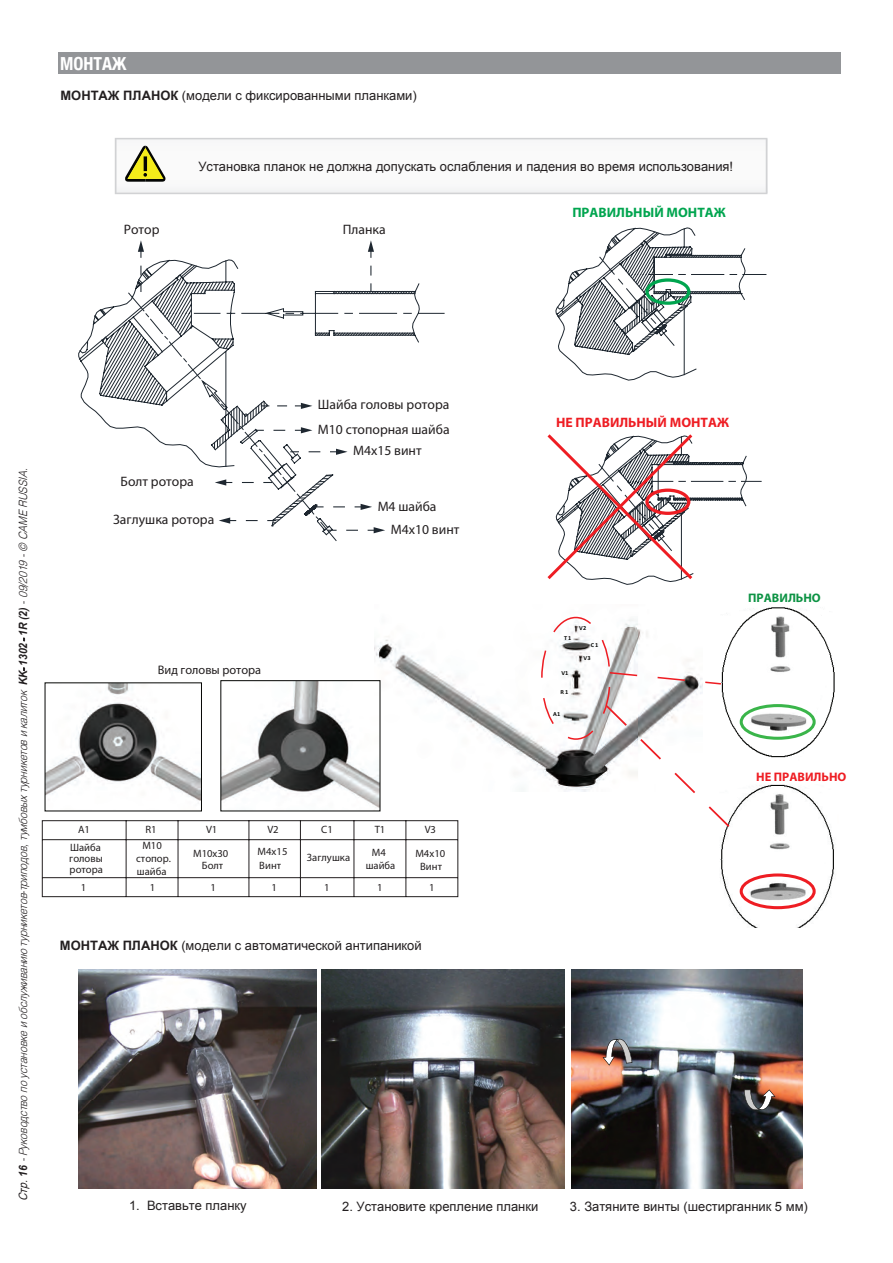
<style>
.page{position:relative;width:893px;height:1263px;background:#fff}
.page>*{position:absolute;margin:0;border:0;box-sizing:border-box;transform-origin:0 0}
.t1{font:700 condensed 18px "Helvetica Neue";color:#fff}
.t2{font:13.65px/25.2px "Myriad Pro";color:#231f20}
.t3{font:700 13.65px "Myriad Pro";color:#ee1d23}
.t4{font:700 13.65px "Myriad Pro";color:#00a54f}
.t5{font:12.9px "Arial";color:#231f20}
.t6{font:12.45px "Myriad Pro";color:#231f20}
.t7{font:700 12.45px "Myriad Pro";color:#ee1d23}
.t8{font:700 12.45px "Myriad Pro";color:#0d9344}
.t9{font:italic 300 11.55px "Helvetica";color:#231f20;scale:.9 1}
.t10{font:10.65px/12.8px "Myriad Pro";color:#231f20;text-align:center}
.t11{font:700 6.15px "Calibri";letter-spacing:.025em;color:#040503}
.s1{font-weight:700}
.s2{font-family:"Arial";font-weight:400}
.s3{font-family:"Arial";font-weight:700}
</style>
<div class="page">
<div style="left:58px;top:53px;width:782px;height:21px;background:#939598"></div>
<svg style="left:115px;top:138px;width:652px;height:56px"></svg>
<hr style="left:144px;top:156px;width:3px;height:15px;background:#040503">
<img style="left:374px;top:616px;width:329px;height:175px">
<div style="left:541px;top:617px;width:70px;height:123px;border:2px dashed #ee1d23;border-radius:50%"></div>
<img style="left:720px;top:784px;width:114px;height:144px">
<img style="left:721px;top:607px;width:114px;height:151px">
<svg style="left:608px;top:671px;width:115px;height:14px"></svg>
<svg style="left:604px;top:703px;width:137px;height:136px"></svg>
<img style="left:222px;top:682px;width:156px;height:125px">
<img style="left:47px;top:684px;width:153px;height:117px">
<svg style="left:42px;top:820px;width:417px;height:77px"></svg>
<svg style="left:337px;top:283px;width:80px;height:221px"></svg>
<svg style="left:78px;top:259px;width:259px;height:282px"></svg>
<svg style="left:368px;top:240px;width:6px;height:35px"></svg>
<svg style="left:278px;top:403px;width:34px;height:6px"></svg>
<svg style="left:274px;top:427px;width:38px;height:6px"></svg>
<svg style="left:138px;top:240px;width:6px;height:35px"></svg>
<svg style="left:309px;top:449px;width:39px;height:6px"></svg>
<svg style="left:347px;top:527px;width:38px;height:6px"></svg>
<svg style="left:334px;top:504px;width:38px;height:6px"></svg>
<svg style="left:215px;top:479px;width:38px;height:7px"></svg>
<svg style="left:219px;top:517px;width:38px;height:7px"></svg>
<svg style="left:555px;top:227px;width:211px;height:154px"></svg>
<div style="left:645px;top:278px;width:45px;height:27px;border:3px solid #00a54f;border-radius:50%"></div>
<svg style="left:547px;top:434px;width:215px;height:151px"></svg>
<div style="left:740px;top:704px;width:76px;height:36px;border:3px solid #3ab54a;border-radius:50%"></div>
<div style="left:740px;top:873px;width:76px;height:36px;border:3px solid #ee1d23;border-radius:50%"></div>
<img style="left:78px;top:969px;width:238px;height:220px">
<img style="left:322px;top:969px;width:243px;height:219px">
<img style="left:571px;top:969px;width:231px;height:219px">
<svg style="left:744px;top:1089px;width:31px;height:21px"></svg>
<svg style="left:603px;top:1038px;width:29px;height:27px"></svg>
<h1 class="t1" style="left:60px;top:49px;width:68px">МОНТАЖ</h1>
<p class="t5" style="left:61px;top:87px;width:358px"><span class="s1">МОНТАЖ ПЛАНОК</span> (модели с фиксированными планками)</p>
<p class="t2" style="left:124px;top:216px;width:37px">Ротор</p>
<p class="t5" style="left:198px;top:158px;width:536px">Установка планок не должна допускать ослабления и падения во время использования!</p>
<p class="t4" style="left:572px;top:203px;width:155px">ПРАВИЛЬНЫЙ МОНТАЖ</p>
<p class="t2" style="left:343px;top:216px;width:44px">Планка</p>
<p class="t9" style="left:18px;top:1201px;width:819px;rotate:-90deg"><span class="s2">Стр.</span><span class="s3">1 6</span> -Руководство по установкеиобслуживанию турникетов-триподов,тумбовыхтурникетовикалиток <span class="s3">K K</span><span class="s2">-</span> <span class="s3">1 3 0 2</span> <span class="s2">-</span> <span class="s3">1 R ( 2)</span> - 09/2019 - © CAME RUSSIA.</p>
<p class="t2" style="left:121px;top:469px;width:75px">Болт ротора</p>
<p class="t2" style="left:113px;top:507px;width:103px">Заглушка ротора</p>
<p class="t6" style="left:158px;top:662px;width:105px">Вид головы ротора</p>
<p class="t2" style="left:318px;top:391px;width:133px">Шайба головы ротора<br>M10 стопорная шайба</p>
<p class="t2" style="left:353px;top:438px;width:70px">M4x15 винт</p>
<p class="t2" style="left:378px;top:493px;width:60px">M4 шайба</p>
<p class="t2" style="left:391px;top:516px;width:70px">M4x10 винт</p>
<p class="t10" style="left:78px;top:823px;width:13px">A1</p>
<p class="t10" style="left:145px;top:823px;width:13px">R1</p>
<p class="t10" style="left:206px;top:823px;width:13px">V1</p>
<p class="t10" style="left:267px;top:823px;width:13px">V2</p>
<p class="t10" style="left:321px;top:823px;width:13px">C1</p>
<p class="t10" style="left:375px;top:823px;width:12px">T1</p>
<p class="t10" style="left:425px;top:823px;width:13px">V3</p>
<p class="t10" style="left:69px;top:841px;width:35px;line-height:11.2px;text-align:left">Шайба головы ротора</p>
<p class="t10" style="left:136px;top:839px;width:36px">M10 стопор. шайба</p>
<p class="t10" style="left:193px;top:846px;width:37px">M10x30<br>Болт</p>
<p class="t10" style="left:258px;top:845px;width:31px">M4x15</p>
<p class="t10" style="left:259px;top:859px;width:24px">Винт</p>
<p class="t10" style="left:307px;top:851px;width:45px">Заглушка</p>
<p class="t10" style="left:366px;top:846px;width:31px">M4 шайба</p>
<p class="t10" style="left:415px;top:847px;width:31px">M4x10<br>Винт</p>
<p class="t10" style="left:81px;top:881px;width:7px">1</p>
<p class="t10" style="left:150px;top:881px;width:7px">1</p>
<p class="t10" style="left:210px;top:881px;width:7px">1</p>
<p class="t10" style="left:272px;top:881px;width:7px">1</p>
<p class="t10" style="left:324px;top:881px;width:7px">1</p>
<p class="t10" style="left:377px;top:881px;width:7px">1</p>
<p class="t10" style="left:429px;top:881px;width:7px">1</p>
<p class="t5" style="left:60px;top:937px;width:363px"><span class="s1">МОНТАЖ ПЛАНОК</span> (модели с автоматической антипаникой</p>
<p class="t3" style="left:556px;top:413px;width:174px">НЕ ПРАВИЛЬНЫЙ МОНТАЖ</p>
<p class="t11" style="left:564px;top:634px;width:9px">T1</p>
<p class="t11" style="left:561px;top:669px;width:9px">V1</p>
<p class="t11" style="left:560px;top:688px;width:9px">R1</p>
<p class="t11" style="left:553px;top:710px;width:9px">A1</p>
<p class="t11" style="left:579px;top:623px;width:9px">V2</p>
<p class="t11" style="left:591px;top:640px;width:9px">C1</p>
<p class="t11" style="left:584px;top:653px;width:9px">V3</p>
<p class="t8" style="left:748px;top:589px;width:74px">ПРАВИЛЬНО</p>
<p class="t7" style="left:756px;top:768px;width:92px">НЕ ПРАВИЛЬНО</p>
<p class="t5" style="left:129px;top:1197px;width:119px">1. Вставьте планку</p>
<p class="t5" style="left:342px;top:1197px;width:198px">2. Установите крепление планки</p>
<p class="t5" style="left:570px;top:1197px;width:239px">3. Затяните винты (шестирганник 5 мм)</p>
</div>
